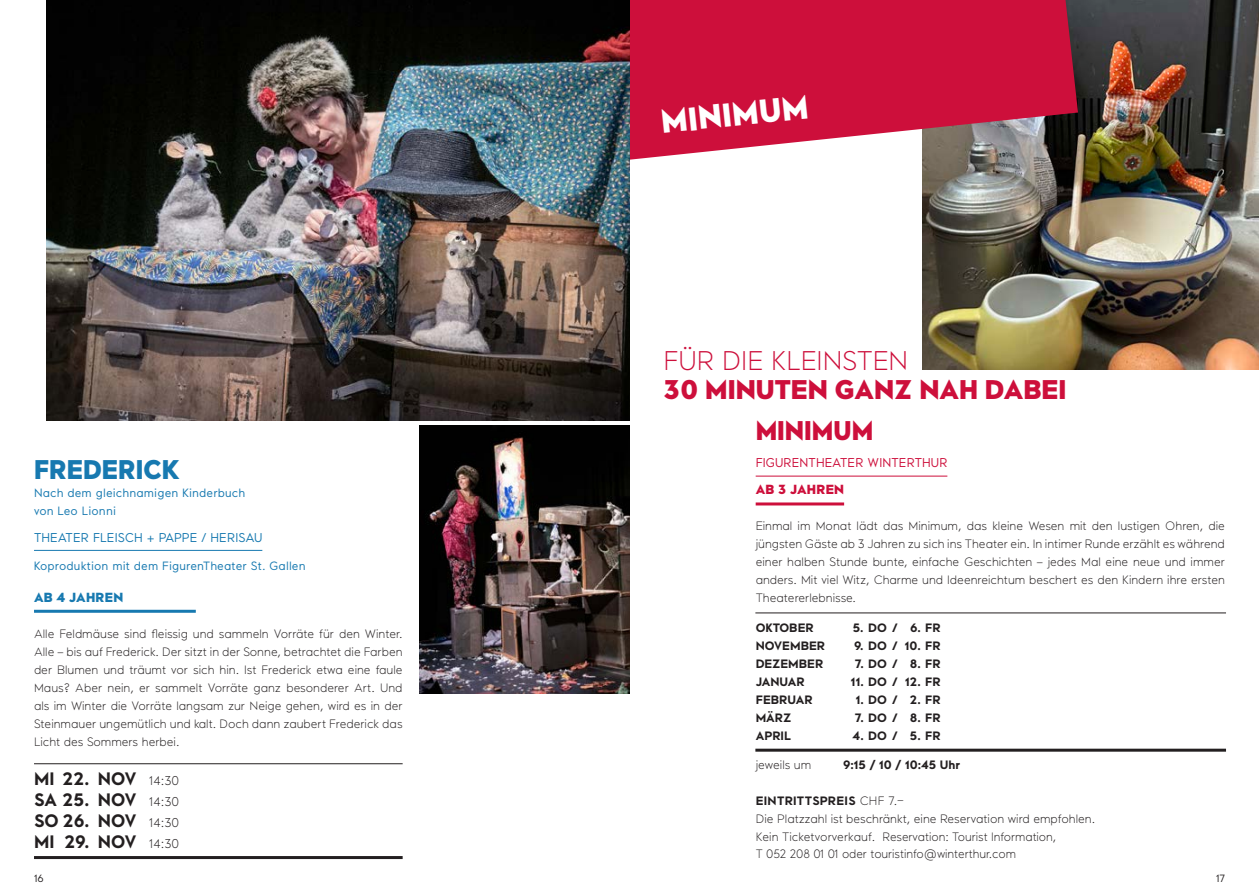
<style>
.page{position:relative;width:1259px;height:893px;background:#fff}
.page>*{position:absolute;margin:0;border:0;box-sizing:border-box;transform-origin:0 0}
.t1{font:900 33px "Maax";color:#fff;scale:.96 1}
.t2{font:900 27px/41.7px "Maax";color:#cd0f3b}
.t3{font:300 27px "Maax";color:#cd0f3b}
.t4{font:900 27px "Maax";color:#1779b0;scale:.96 1}
.t5{font:700 18px/21px "Maax";color:#231f20;text-align:justify}
.t6{font:900 13.2px "Maax";letter-spacing:.02em;color:#1779b0}
.t7{font:900 13.2px "Maax";letter-spacing:.02em;color:#cd0f3b}
.t8{font:12.75px "Maax";letter-spacing:.01em;color:#1779b0}
.t9{font:12.75px "Maax";letter-spacing:.01em;color:#cd0f3b}
.t10{font:300 12.15px/18px "Maax";color:#231f20;text-align:justify}
.t11{font:700 12.15px "Maax";color:#231f20}
.t12{font:12px/18px "Maax";letter-spacing:.01em;color:#1779b0}
.t13{font:10.5px "Maax";color:#231f20}
.s1{font-weight:300;font-size:12.75px}
.s2{font-weight:700}
</style>
<div class="page">
<img style="left:923px;top:0;width:336px;height:370px">
<svg style="left:629px;top:0;width:449px;height:161px;background:#c6274c"></svg>
<hr style="left:34px;top:550px;width:228px;height:1px;background:#1779b0">
<hr style="left:34px;top:610px;width:162px;height:3px;background:#1779b0">
<hr style="left:34px;top:763px;width:369px;height:1px;background:#231f20">
<hr style="left:34px;top:856px;width:369px;height:3px;background:#231f20">
<hr style="left:755px;top:476px;width:192px;height:1px;background:#cd0f3b">
<hr style="left:755px;top:502px;width:89px;height:3px;background:#cd0f3b">
<hr style="left:755px;top:749px;width:471px;height:3px;background:#231f20">
<hr style="left:755px;top:612px;width:471px;height:1px;background:#231f20">
<img style="left:420px;top:426px;width:209px;height:267px">
<img style="left:47px;top:0;width:582px;height:421px">
<h2 class="t4" style="left:34px;top:451px;width:154px">FREDERICK</h2>
<p class="t12" style="left:34px;top:483px;width:213px">Nach dem gleichnamigen Kinderbuch von Leo Lionni</p>
<p class="t8" style="left:34px;top:529px;width:230px">THEATER FLEISCH + PAPPE / HERISAU</p>
<p class="t12" style="left:34px;top:556px;width:273px">Koproduktion mit dem FigurenTheater St. Gallen</p>
<p class="t6" style="left:34px;top:588px;width:91px">AB 4 JAHREN</p>
<p class="t10" style="left:34px;top:624px;width:370px">Alle Feldmäuse sind fleissig und sammeln Vorräte für den Winter.<br>Alle – bis auf Frederick. Der sitzt in der Sonne, betrachtet die Farben der Blumen und träumt vor sich hin. Ist Frederick etwa eine faule Maus? Aber nein, er sammelt Vorräte ganz besonderer Art. Und als im Winter die Vorräte langsam zur Neige gehen, wird es in der Steinmauer ungemütlich und kalt. Doch dann zaubert Frederick das Licht des Sommers herbei.</p>
<h3 class="t5" style="left:34px;top:767px;width:147px">MI 22. NOV <span class="s1">14:30<br></span>SA 25. NOV <span class="s1">14:30<br></span>SO 26. NOV <span class="s1">14:30<br></span>MI 29. NOV <span class="s1">14:30</span></h3>
<h1 class="t1" style="left:659px;top:100px;width:155px;rotate:-6deg">MINIMUM</h1>
<h2 class="t3" style="left:663px;top:343px;width:246px">FÜR DIE KLEINSTEN</h2>
<h2 class="t2" style="left:755px;top:367px;width:312px;text-indent:-92px">30 MINUTEN GANZ NAH DABEI<br>MINIMUM</h2>
<p class="t9" style="left:755px;top:454px;width:193px">FIGURENTHEATER WINTERTHUR</p>
<p class="t7" style="left:755px;top:481px;width:90px">AB 3 JAHREN</p>
<p class="t10" style="left:755px;top:516px;width:471px">Einmal im Monat lädt das Minimum, das kleine Wesen mit den lustigen Ohren, die jüngsten Gäste ab 3 Jahren zu sich ins Theater ein. In intimer Runde erzählt es während einer halben Stunde bunte, einfache Geschichten – jedes Mal eine neue und immer anders. Mit viel Witz, Charme und Ideenreichtum beschert es den Kindern ihre ersten Theatererlebnisse.</p>
<p class="t11" style="left:755px;top:620px;width:60px">OKTOBER</p>
<p class="t11" style="left:853px;top:620px;width:89px">5. DO / 6. FR</p>
<p class="t11" style="left:755px;top:638px;width:71px">NOVEMBER</p>
<p class="t11" style="left:854px;top:638px;width:88px">9. DO / 10. FR</p>
<p class="t11" style="left:755px;top:656px;width:69px">DEZEMBER</p>
<p class="t11" style="left:855px;top:656px;width:88px">7. DO / 8. FR</p>
<p class="t11" style="left:755px;top:674px;width:51px">JANUAR</p>
<p class="t11" style="left:851px;top:674px;width:91px">11. DO / 12. FR</p>
<p class="t11" style="left:755px;top:692px;width:58px">FEBRUAR</p>
<p class="t11" style="left:855px;top:692px;width:87px">1. DO / 2. FR</p>
<p class="t11" style="left:755px;top:710px;width:37px">MÄRZ</p>
<p class="t11" style="left:855px;top:710px;width:88px">7. DO / 8. FR</p>
<p class="t11" style="left:756px;top:728px;width:37px">APRIL</p>
<p class="t11" style="left:852px;top:728px;width:90px">4. DO / 5. FR</p>
<p class="t10" style="left:756px;top:755px;width:57px">jeweils um</p>
<p class="t11" style="left:843px;top:756px;width:119px">9:15 / 10 / 10:45 Uhr</p>
<p class="t10" style="left:755px;top:791px;width:341px;text-align:left"><span class="s2">EINTRITTSPREIS</span> CHF 7.–<br>Die Platzzahl ist beschränkt, eine Reservation wird empfohlen.<br>Kein Ticketvorverkauf. Reservation: Tourist Information,<br>T 052 208 01 01 oder touristinfo@winterthur.com</p>
<p class="t13" style="left:34px;top:871px;width:11px">16</p>
<p class="t13" style="left:1216px;top:871px;width:10px">17</p>
</div>
